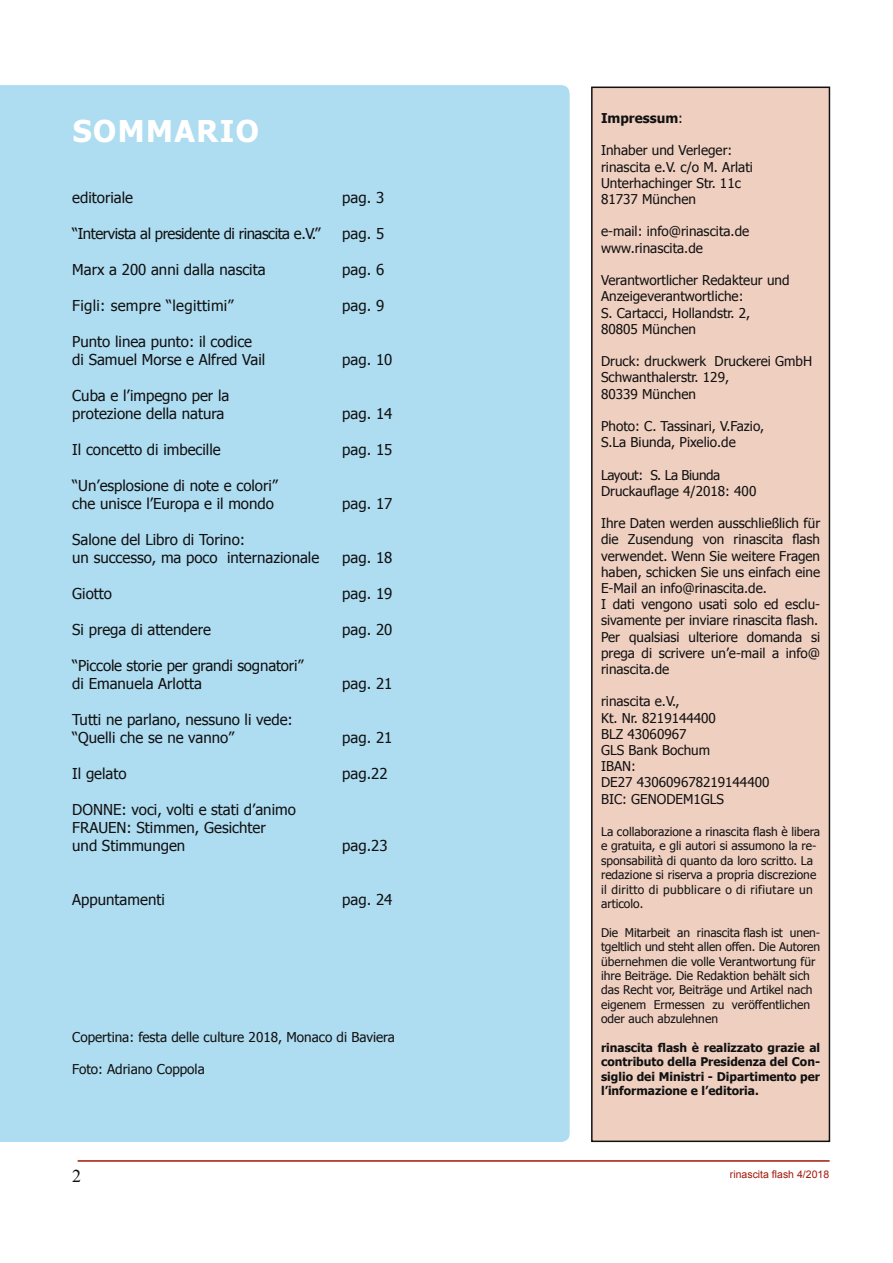
<style>
.page{position:relative;width:893px;height:1263px;background:#fff}
.page>*{position:absolute;margin:0;border:0;box-sizing:border-box;transform-origin:0 0}
.t1{font:700 30px "Tahoma";letter-spacing:.05em;color:#fff}
.t2{font:18px "Times New Roman";color:#111}
.t3{font:15px/18px "Tahoma";color:#111}
.t4{font:15px "Tahoma";letter-spacing:-.03em;color:#111}
.t5{font:15px "Tahoma";letter-spacing:.02em;color:#111}
.t6{font:13.5px/16.2px "Tahoma";color:#111}
.t7{font:700 13.5px "Tahoma";color:#111}
.t8{font:12px/14.4px "Tahoma";color:#111}
.t9{font:700 12px/14.4px "Tahoma";color:#111;text-align:justify}
.t10{font:10.5px "Arial";color:#a3190a}
.s1{font-weight:400}
</style>
<div class="page">
<hr style="left:78px;top:1160px;width:752px;height:2px;background:#a3190a">
<div style="left:0;top:85px;width:570px;height:1057px;background:#aedcf1"></div>
<div style="left:592px;top:87px;width:237px;height:1054px;background:#efcfc0"></div>
<div style="left:591px;top:87px;width:239px;height:1055px;border:2px solid #111"></div>
<h1 class="t1" style="left:73px;top:110px;width:188px">SOMMARIO</h1>
<p class="t3" style="left:72px;top:189px;width:62px">editoriale</p>
<p class="t3" style="left:342px;top:189px;width:43px">pag. 3</p>
<p class="t4" style="left:72px;top:223px;width:250px">“Intervista al presidente di rinascita e.V.”</p>
<p class="t3" style="left:342px;top:225px;width:43px">pag. 5</p>
<p class="t3" style="left:72px;top:261px;width:195px">Marx a 200 anni dalla nascita</p>
<p class="t3" style="left:342px;top:261px;width:43px">pag. 6</p>
<p class="t5" style="left:72px;top:295px;width:163px">Figli: sempre “legittimi”</p>
<p class="t3" style="left:342px;top:297px;width:43px">pag. 9</p>
<p class="t3" style="left:72px;top:333px;width:194px">Punto linea punto: il codice di Samuel Morse e Alfred Vail</p>
<p class="t3" style="left:342px;top:351px;width:52px">pag. 10</p>
<p class="t3" style="left:72px;top:387px;width:159px">Cuba e l’impegno per la protezione della natura</p>
<p class="t3" style="left:342px;top:405px;width:52px">pag. 14</p>
<p class="t3" style="left:72px;top:441px;width:150px">Il concetto di imbecille</p>
<p class="t3" style="left:342px;top:441px;width:52px">pag. 15</p>
<p class="t3" style="left:72px;top:477px;width:207px">“Un’esplosione di note e colori” che unisce l’Europa e il mondo</p>
<p class="t3" style="left:342px;top:495px;width:52px">pag. 17</p>
<p class="t3" style="left:72px;top:531px;width:248px">Salone del Libro di Torino:<br>un successo, ma poco internazionale</p>
<p class="t3" style="left:342px;top:549px;width:52px">pag. 18</p>
<p class="t3" style="left:72px;top:585px;width:41px">Giotto</p>
<p class="t3" style="left:342px;top:585px;width:52px">pag. 19</p>
<p class="t3" style="left:72px;top:621px;width:140px">Si prega di attendere</p>
<p class="t3" style="left:342px;top:621px;width:52px">pag. 20</p>
<p class="t3" style="left:72px;top:657px;width:233px">“Piccole storie per grandi sognatori” di Emanuela Arlotta</p>
<p class="t3" style="left:342px;top:675px;width:52px">pag. 21</p>
<p class="t3" style="left:72px;top:711px;width:222px">Tutti ne parlano, nessuno li vede: “Quelli che se ne vanno”</p>
<p class="t3" style="left:342px;top:729px;width:52px">pag. 21</p>
<p class="t3" style="left:72px;top:765px;width:56px">Il gelato</p>
<p class="t3" style="left:342px;top:765px;width:47px">pag.22</p>
<p class="t3" style="left:72px;top:801px;width:225px">DONNE: voci, volti e stati d’animo<br>FRAUEN: Stimmen, Gesichter<br>und Stimmungen</p>
<p class="t3" style="left:342px;top:837px;width:47px">pag.23</p>
<p class="t3" style="left:72px;top:891px;width:94px">Appuntamenti</p>
<p class="t3" style="left:342px;top:891px;width:52px">pag. 24</p>
<p class="t6" style="left:72px;top:1029px;width:324px">Copertina: festa delle culture 2018, Monaco di Baviera</p>
<p class="t6" style="left:72px;top:1062px;width:134px">Foto: Adriano Coppola</p>
<h2 class="t2" style="left:72px;top:1163px;width:10px">2</h2>
<p class="t7" style="left:601px;top:109px;width:83px">Impressum<span class="s1">:</span></p>
<p class="t6" style="left:601px;top:143px;width:153px">Inhaber und Verleger: rinascita e.V. c/o M. Arlati<br>Unterhachinger Str. 11c<br>81737 München</p>
<p class="t6" style="left:601px;top:224px;width:150px">e-mail: info@rinascita.de www.rinascita.de</p>
<p class="t6" style="left:601px;top:273px;width:190px">Verantwortlicher Redakteur und<br>Anzeigeverantwortliche:<br>S. Cartacci, Hollandstr. 2,<br>80805 München</p>
<p class="t6" style="left:601px;top:354px;width:213px">Druck: druckwerk Druckerei GmbH<br>Schwanthalerstr. 129,<br>80339 München</p>
<p class="t6" style="left:601px;top:419px;width:165px">Photo: C. Tassinari, V.Fazio,<br>S.La Biunda, Pixelio.de</p>
<p class="t6" style="left:601px;top:467px;width:157px">Layout: S. La Biunda<br>Druckauflage 4/2018: 400</p>
<p class="t6" style="left:601px;top:516px;width:221px">Ihre Daten werden ausschließlich für die Zusendung von rinascita flash verwendet. Wenn Sie weitere Fragen haben, schicken Sie uns einfach eine E-Mail an info@rinascita.de.<br>I dati vengono usati solo ed esclu&shy;sivamente per inviare rinascita flash.<br>Per qualsiasi ulteriore domanda si prega di scrivere un’e-mail a info@ rinascita.de</p>
<p class="t6" style="left:601px;top:694px;width:170px">rinascita e.V.,<br>Kt. Nr. 8219144400<br>BLZ 43060967<br>GLS Bank Bochum<br>IBAN:<br>DE27 430609678219144400<br>BIC: GENODEM1GLS</p>
<p class="t8" style="left:601px;top:825px;width:221px">La collaborazione a rinascita flash è libera e gratuita, e gli autori si assumono la re&shy;sponsabilità di quanto da loro scritto. La redazione si riserva a propria discrezione il diritto di pubblicare o di rifiutare un articolo.</p>
<p class="t8" style="left:601px;top:926px;width:221px">Die Mitarbeit an rinascita flash ist unen&shy;tgeltlich und steht allen offen. Die Autoren übernehmen die volle Verantwortung für ihre Beiträge. Die Redaktion behält sich das Recht vor, Beiträge und Artikel nach eigenem Ermessen zu veröffentlichen oder auch abzulehnen</p>
<p class="t9" style="left:601px;top:1041px;width:221px">rinascita flash è realizzato grazie al contributo della Presidenza del Con&shy;siglio dei Ministri - Dipartimento per l’informazione e l’editoria.</p>
<p class="t10" style="left:730px;top:1166px;width:101px">rinascita flash 4/2018</p>
</div>
